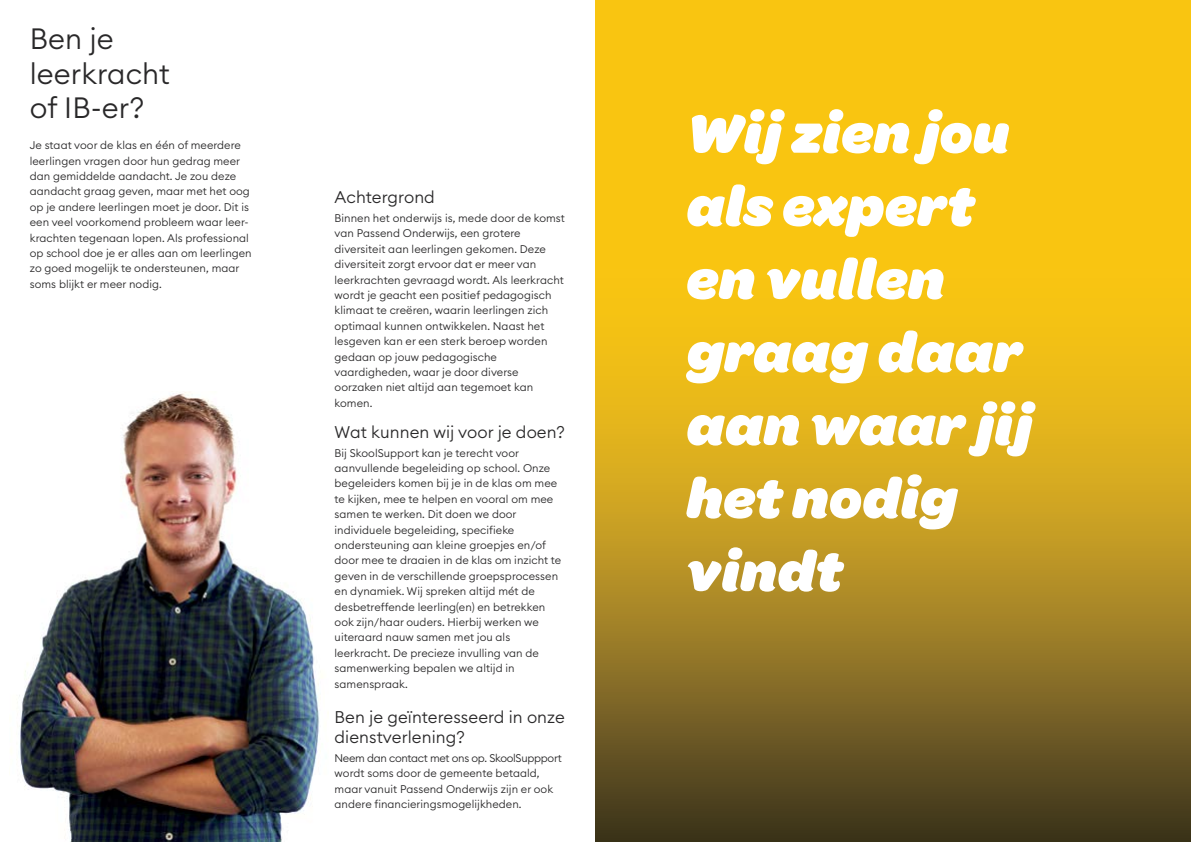
<style>
.page{position:relative;width:1191px;height:842px;background:#fff}
.page>*{position:absolute;margin:0;border:0;box-sizing:border-box;transform-origin:0 0}
.t1{font:italic 900 58px/73px "Omnes Pro";color:#fff}
.t2{font:300 29px/34.8px "Euclid Circular B";letter-spacing:.005em;color:#292829}
.t3{font:300 16.8px/20.1px "Euclid Circular B";letter-spacing:.005em;color:#292829}
.t4{font:300 11px/15.4px "Euclid Circular B";letter-spacing:.005em;color:#292829}
</style>
<div class="page">
<img style="left:17px;top:392px;width:303px;height:450px">
<svg style="left:595px;top:0;width:596px;height:842px;background:#c79f1a"></svg>
<h2 class="t2" style="left:30px;top:21px;width:142px">Ben je leerkracht of IB-er?</h2>
<p class="t4" style="left:30px;top:137px;width:223px">Je staat voor de klas en één of meerdere leerlingen vragen door hun gedrag meer dan gemiddelde aandacht. Je zou deze aandacht graag geven, maar met het oog op je andere leerlingen moet je door. Dit is een veel voorkomend probleem waar leer&shy;krachten tegenaan lopen. Als professional op school doe je er alles aan om leerlingen zo goed mogelijk te ondersteunen, maar soms blijkt er meer nodig.</p>
<h3 class="t3" style="left:334px;top:187px;width:102px">Achtergrond</h3>
<p class="t4" style="left:334px;top:210px;width:232px">Binnen het onderwijs is, mede door de komst van Passend Onderwijs, een grotere diversiteit aan leerlingen gekomen. Deze diversiteit zorgt ervoor dat er meer van leerkrachten gevraagd wordt. Als leerkracht wordt je geacht een positief pedagogisch klimaat te creëren, waarin leerlingen zich optimaal kunnen ontwikkelen. Naast het lesgeven kan er een sterk beroep worden gedaan op jouw pedagogische vaardigheden, waar je door diverse oorzaken niet altijd aan tegemoet kan komen.</p>
<h3 class="t3" style="left:334px;top:421px;width:232px">Wat kunnen wij voor je doen?</h3>
<p class="t4" style="left:334px;top:445px;width:228px">Bij SkoolSupport kan je terecht voor aanvullende begeleiding op school. Onze begeleiders komen bij je in de klas om mee te kijken, mee te helpen en vooral om mee samen te werken. Dit doen we door individuele begeleiding, specifieke ondersteuning aan kleine groepjes en/of door mee te draaien in de klas om inzicht te geven in de verschillende groepsprocessen en dynamiek. Wij spreken altijd mét de desbetreffende leerling(en) en betrekken ook zijn/haar ouders. Hierbij werken we uiteraard nauw samen met jou als leerkracht. De precieze invulling van de samenwerking bepalen we altijd in samenspraak.</p>
<h3 class="t3" style="left:334px;top:707px;width:232px">Ben je geïnteresseerd in onze dienstverlening?</h3>
<p class="t4" style="left:334px;top:750px;width:229px">Neem dan contact met ons op. SkoolSuppport wordt soms door de gemeente betaald, maar vanuit Passend Onderwijs zijn er ook andere financieringsmogelijkheden.</p>
<h1 class="t1" style="left:686px;top:92px;width:348px">Wij zien jou als expert en vullen graag daar aan waar jij het nodig vindt</h1>
</div>
